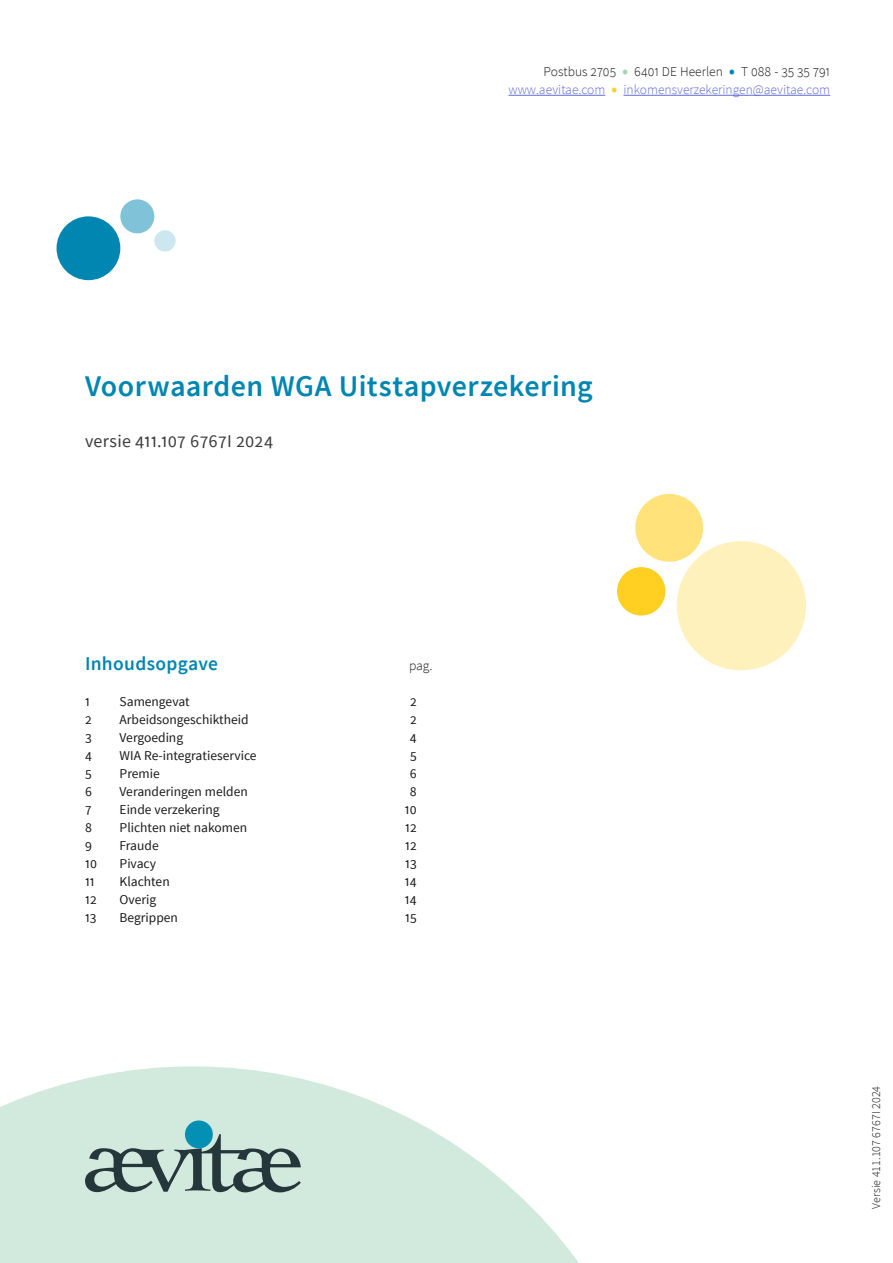
<style>
.page{position:relative;width:893px;height:1263px;background:#fff}
.page>*{position:absolute;margin:0;border:0;box-sizing:border-box;transform-origin:0 0}
.t1{font:600 30px "Source Sans Pro";letter-spacing:.015em;color:#0086b1}
.t2{font:600 19.5px "Source Sans Pro";letter-spacing:.015em;color:#0086b1}
.t3{font:18px "Source Sans Pro";letter-spacing:.005em;color:#3c3c3b}
.t4{font:13.5px "Source Sans Pro";color:#1a1a1a}
.t5{font:300 13.5px/18px "Source Sans Pro";color:#616cda;text-align:right}
.t6{font:300 13.5px "Source Sans Pro";color:#1a1a1a}
.t7{font:300 12px "Source Sans Pro";letter-spacing:.005em;color:#1a1a1a}
.s1{color:#1a1a1a}
.s2{font-size:22.5px;color:#a4d3bb}
.s3{font-size:22.5px;color:#0086b1}
.s4{font-size:22.5px;color:#ffcf21}
</style>
<div class="page">
<div style="left:57px;top:216px;width:63px;height:64px;background:#0086b1;border-radius:50%"></div>
<svg style="left:0;top:1066px;width:579px;height:197px;fill:#d2e9dd"></svg>
<div style="left:120px;top:199px;width:34px;height:34px;background:#80c3d8;border-radius:50%"></div>
<div style="left:617px;top:567px;width:48px;height:48px;background:#ffcf21;border-radius:50%"></div>
<div style="left:635px;top:494px;width:68px;height:68px;background:#ffe27a;border-radius:50%"></div>
<div style="left:677px;top:541px;width:129px;height:129px;background:#fff1bc;border-radius:50%"></div>
<div style="left:154px;top:230px;width:22px;height:22px;background:#cce7ef;border-radius:50%"></div>
<hr style="left:508px;top:95px;width:97px;height:1px;background:#616cda">
<hr style="left:623px;top:95px;width:207px;height:1px;background:#616cda">
<div style="left:185px;top:1120px;width:28px;height:28px;background:#048fb4;border-radius:50%"></div>
<svg style="left:85px;top:1134px;width:216px;height:58px;background:#95aea8"></svg>
<p class="t5" style="left:508px;top:63px;width:323px"><span class="s1">Postbus 2705</span> <span class="s2">•</span> <span class="s1">6401 DE Heerlen</span> <span class="s3">•</span> <span class="s1">T 088 - 35 35 791 </span>www.aevitae.com <span class="s4">•</span> inkomensverzekeringen@aevitae.com</p>
<h1 class="t1" style="left:85px;top:367px;width:509px">Voorwaarden WGA Uitstapverzekering</h1>
<h3 class="t3" style="left:85px;top:430px;width:190px">versie 411.107 6767I 2024</h3>
<h2 class="t2" style="left:85px;top:651px;width:134px">Inhoudsopgave</h2>
<p class="t6" style="left:409px;top:658px;width:25px">pag.</p>
<p class="t4" style="left:85px;top:693px;width:6px">1</p>
<p class="t4" style="left:120px;top:693px;width:72px">Samengevat</p>
<p class="t4" style="left:410px;top:693px;width:8px">2</p>
<p class="t4" style="left:85px;top:711px;width:8px">2</p>
<p class="t4" style="left:120px;top:711px;width:131px">Arbeidsongeschiktheid</p>
<p class="t4" style="left:410px;top:711px;width:8px">2</p>
<p class="t4" style="left:85px;top:729px;width:8px">3</p>
<p class="t4" style="left:120px;top:729px;width:65px">Vergoeding</p>
<p class="t4" style="left:410px;top:729px;width:8px">4</p>
<p class="t4" style="left:85px;top:747px;width:8px">4</p>
<p class="t4" style="left:120px;top:747px;width:139px">WIA Re-integratieservice</p>
<p class="t4" style="left:410px;top:747px;width:8px">5</p>
<p class="t4" style="left:85px;top:765px;width:8px">5</p>
<p class="t4" style="left:120px;top:765px;width:42px">Premie</p>
<p class="t4" style="left:410px;top:765px;width:8px">6</p>
<p class="t4" style="left:85px;top:783px;width:8px">6</p>
<p class="t4" style="left:120px;top:783px;width:130px">Veranderingen melden</p>
<p class="t4" style="left:410px;top:783px;width:9px">8</p>
<p class="t4" style="left:85px;top:801px;width:8px">7</p>
<p class="t4" style="left:120px;top:801px;width:102px">Einde verzekering</p>
<p class="t4" style="left:405px;top:801px;width:13px">10</p>
<p class="t4" style="left:85px;top:819px;width:9px">8</p>
<p class="t4" style="left:120px;top:819px;width:129px">Plichten niet nakomen</p>
<p class="t4" style="left:405px;top:819px;width:13px">12</p>
<p class="t4" style="left:85px;top:837px;width:8px">9</p>
<p class="t4" style="left:120px;top:837px;width:41px">Fraude</p>
<p class="t4" style="left:405px;top:837px;width:13px">12</p>
<p class="t4" style="left:85px;top:855px;width:13px">10</p>
<p class="t4" style="left:120px;top:855px;width:38px">Pivacy</p>
<p class="t4" style="left:405px;top:855px;width:13px">13</p>
<p class="t4" style="left:85px;top:873px;width:11px">11</p>
<p class="t4" style="left:120px;top:873px;width:52px">Klachten</p>
<p class="t4" style="left:405px;top:873px;width:13px">14</p>
<p class="t4" style="left:85px;top:891px;width:13px">12</p>
<p class="t4" style="left:120px;top:891px;width:38px">Overig</p>
<p class="t4" style="left:405px;top:891px;width:13px">14</p>
<p class="t4" style="left:85px;top:909px;width:13px">13</p>
<p class="t4" style="left:120px;top:909px;width:60px">Begrippen</p>
<p class="t4" style="left:405px;top:909px;width:13px">15</p>
<p class="t7" style="left:869px;top:1209px;width:125px;rotate:-90deg">Versie 411.107 6767I 2024</p>
</div>
